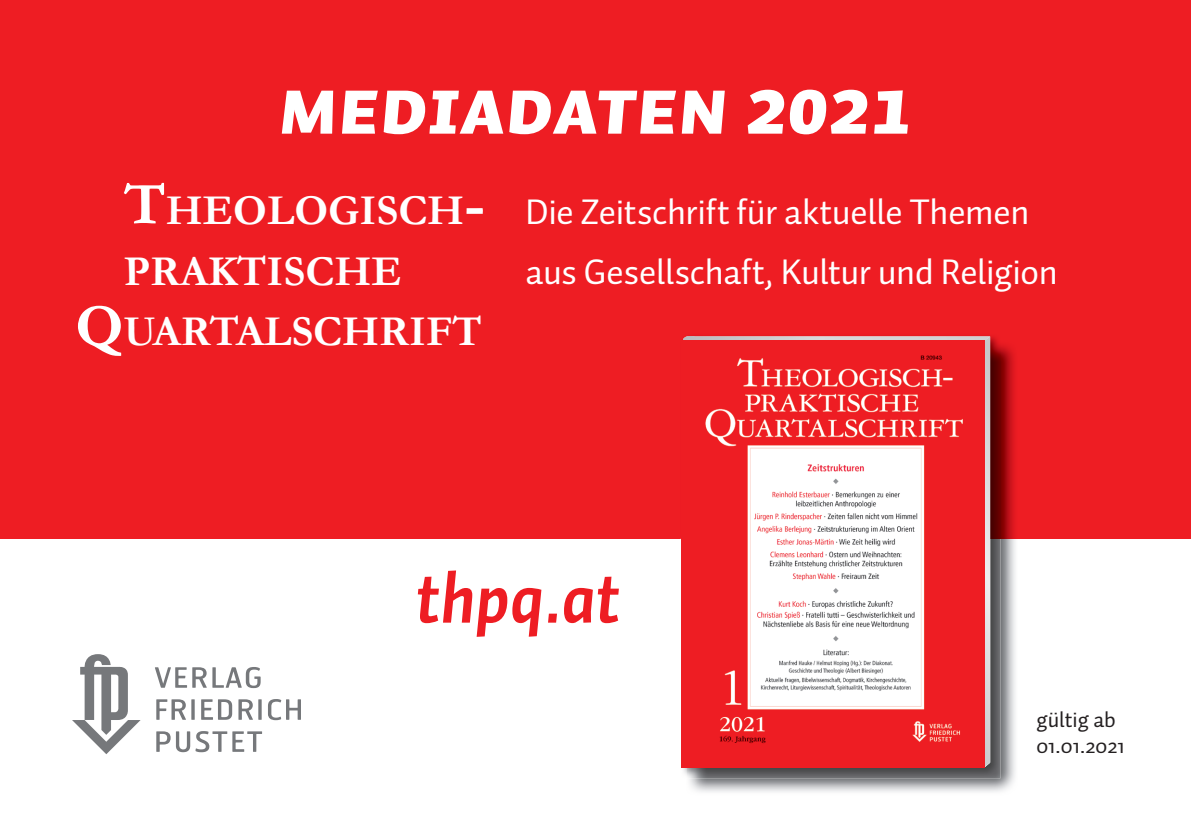
<style>
.page{position:relative;width:1191px;height:840px;background:#fff}
.page>*{position:absolute;margin:0;border:0;box-sizing:border-box;transform-origin:0 0}
.t1{font:80px "Auto 1 Black Italic Sm Cp";color:#fff}
.t2{font:italic 700 72px "Auto 1";letter-spacing:-.01em;color:#ee1d23}
.t3{font:700 42.8px "Garamond";color:#fff}
.t4{font:36px/60px "Auto 1";letter-spacing:-.01em;color:#fff}
.t5{font:22px/26.4px "Auto 1";color:#231f20}
.s1{font-size:61.2px}
</style>
<div class="page">
<div style="left:0;top:0;width:1191px;height:538px;background:#ee1d23"></div>
<img style="left:688px;top:538px;width:329px;height:254px">
<img style="left:1000px;top:344px;width:15px;height:194px">
<img style="left:680px;top:336px;width:320px;height:441px">
<svg style="left:683px;top:336px;width:307px;height:431px;background:#d9bfc2"></svg>
<img style="left:681px;top:340px;width:303px;height:427px">
<svg style="left:72px;top:654px;width:69px;height:99px"></svg>
<svg style="left:156px;top:731px;width:106px;height:20px"></svg>
<svg style="left:156px;top:699px;width:145px;height:20px"></svg>
<svg style="left:155px;top:667px;width:106px;height:20px"></svg>
<h1 class="t1" style="left:279px;top:69px;width:634px">Mediadaten 2021</h1>
<p class="t3" style="left:124px;top:184px;width:362px"><span class="s1">T</span>HEOLOGISCH<span class="s1">-</span></p>
<p class="t3" style="left:124px;top:245px;width:279px">PRAKTISCHE</p>
<p class="t3" style="left:75px;top:306px;width:408px"><span class="s1">Q</span>UARTALSCHRIFT</p>
<p class="t4" style="left:525px;top:181px;width:534px">Die Zeitschrift für aktuelle Themen aus Gesellschaft, Kultur und Religion</p>
<h2 class="t2" style="left:415px;top:552px;width:206px">thpq.at</h2>
<p class="t5" style="left:1036px;top:705px;width:90px">gültig ab<br>01.01.2021</p>
</div>
